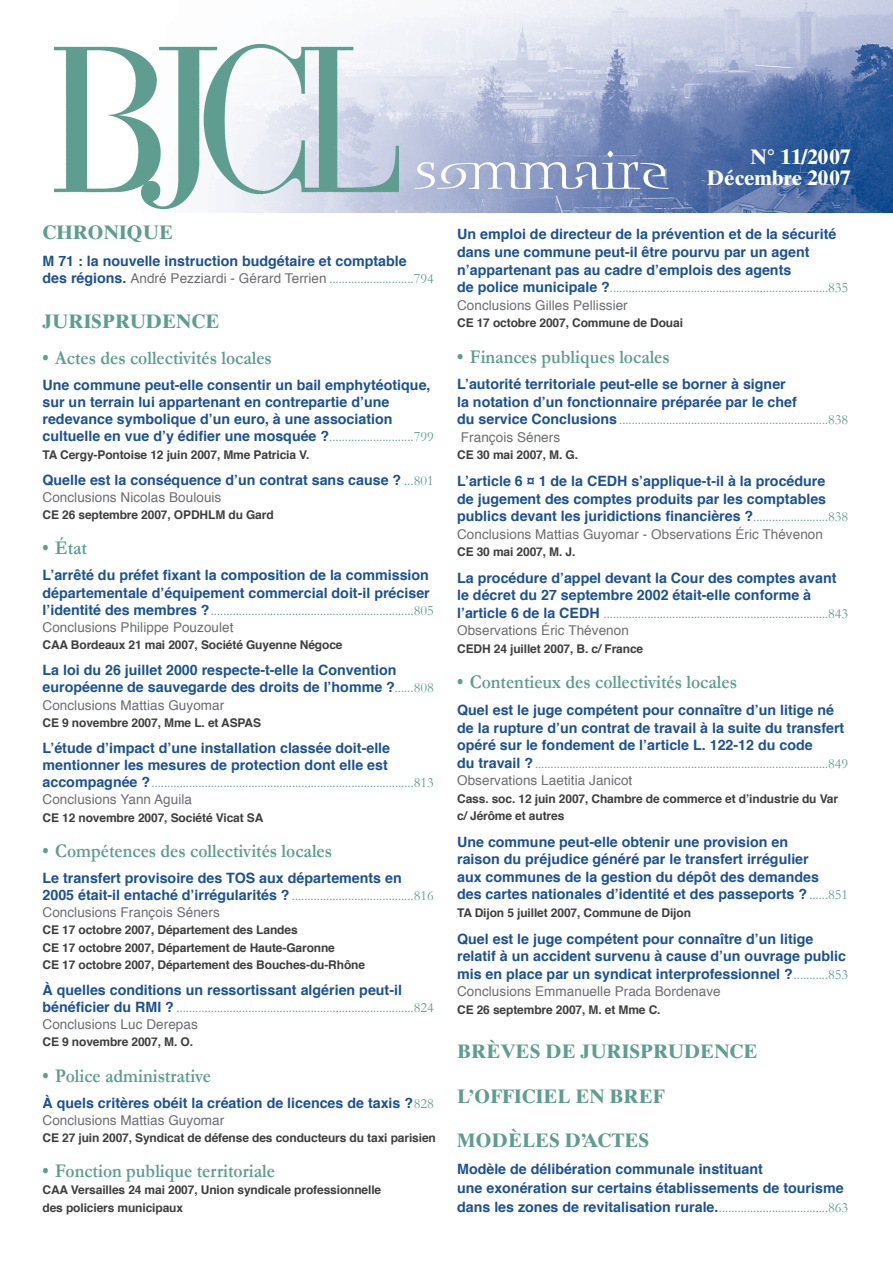
<style>
.page{position:relative;width:893px;height:1263px;background:#fff}
.page>*{position:absolute;margin:0;border:0;box-sizing:border-box;transform-origin:0 0}
.t1{font:55.2px "Blue Island Std";color:#fff}
.t2{font:700 21px/20.9px "Times Ten LT Std";color:#fff;text-align:right}
.t3{font:700 19.5px "Garamond";color:#5f9d91;scale:.9 1}
.t4{font:700 19.5px "Times Ten LT Std";color:#5f9d91}
.t5{font:700 14.25px/17.5px "Helvetica";color:#1d5193}
.t6{font:14.25px "Garamond";color:#5f9d91}
.t7{font:13.5px "Helvetica";letter-spacing:.005em;color:#6c6d70}
.t8{font:700 12px/17.1px "Helvetica";letter-spacing:-.01em;color:#3e3e3f}
.s1{font-family:"Helvetica";font-weight:700;color:#1d5193}
.s2{font-family:"Helvetica";font-size:13.5px;color:#6c6d70}
.s3{font-family:"Garamond";font-weight:400;color:#5f9d91}
</style>
<div class="page">
<img style="left:156px;top:0;width:737px;height:213px">
<img style="left:55px;top:45px;width:344px;height:163px">
<h1 class="t1" style="left:415px;top:138px;width:255px">sommaire</h1>
<h2 class="t2" style="left:707px;top:146px;width:145px">N° 11/2007<br>DÉCEMBRE 2007</h2>
<h3 class="t4" style="left:43px;top:221px;width:132px">CHRONIQUE</h3>
<p class="t5" style="left:43px;top:252px;width:366px">M 71 : la nouvelle instruction budgétaire et comptable</p>
<p class="t6" style="left:43px;top:270px;width:393px"><span class="s1">des régions.</span> <span class="s2">André Pezziardi - Gérard Terrien</span> ...........................794</p>
<h3 class="t4" style="left:43px;top:310px;width:179px">JURISPRUDENCE</h3>
<h3 class="t3" style="left:43px;top:346px;width:256px">• Actes des collectivités locales</h3>
<p class="t5" style="left:43px;top:376px;width:393px;line-height:17.1px">Une commune peut-elle consentir un bail emphytéotique, sur un terrain lui appartenant en contrepartie d’une redevance symbolique d’un euro, à une association cultuelle en vue d’y édifier une mosquée ?<span class="s3">...........................799</span></p>
<p class="t8" style="left:43px;top:446px;width:268px">TA Cergy-Pontoise 12 juin 2007, Mme Patricia V.</p>
<p class="t5" style="left:43px;top:471px;width:393px">Quelle est la conséquence d’un contrat sans cause ? <span class="s3">...801</span></p>
<p class="t7" style="left:43px;top:487px;width:180px">Conclusions Nicolas Boulouis</p>
<p class="t8" style="left:43px;top:506px;width:233px">CE 26 septembre 2007, OPDHLM du Gard</p>
<h3 class="t3" style="left:43px;top:536px;width:51px">• État</h3>
<p class="t5" style="left:43px;top:567px;width:389px;line-height:17.1px">L’arrêté du préfet fixant la composition de la commission départementale d’équipement commercial doit-il préciser</p>
<p class="t6" style="left:43px;top:602px;width:393px"><span class="s1">l’identité des membres ?</span>.................................................................805</p>
<p class="t7" style="left:43px;top:617px;width:193px">Conclusions Philippe Pouzoulet</p>
<p class="t8" style="left:43px;top:636px;width:302px">CAA Bordeaux 21 mai 2007, Société Guyenne Négoce</p>
<p class="t5" style="left:43px;top:662px;width:393px;line-height:17.1px">La loi du 26 juillet 2000 respecte-t-elle la Convention européenne de sauvegarde des droits de l’homme ?<span class="s3">......808</span></p>
<p class="t7" style="left:43px;top:694px;width:183px">Conclusions Mattias Guyomar</p>
<p class="t8" style="left:43px;top:714px;width:220px">CE 9 novembre 2007, Mme L. et ASPAS</p>
<p class="t5" style="left:43px;top:739px;width:349px;line-height:17.1px">L’étude d’impact d’une installation classée doit-elle mentionner les mesures de protection dont elle est</p>
<p class="t6" style="left:43px;top:774px;width:393px"><span class="s1">accompagnée ?</span>....................................................................................813</p>
<p class="t7" style="left:43px;top:789px;width:151px">Conclusions Yann Aguila</p>
<p class="t8" style="left:43px;top:809px;width:222px">CE 12 novembre 2007, Société Vicat SA</p>
<h3 class="t3" style="left:43px;top:839px;width:323px">• Compétences des collectivités locales</h3>
<p class="t5" style="left:43px;top:869px;width:361px">Le transfert provisoire des TOS aux départements en</p>
<p class="t6" style="left:43px;top:887px;width:393px"><span class="s1">2005 était-il entaché d’irrégularités ?</span> .......................................816</p>
<p class="t7" style="left:43px;top:902px;width:179px">Conclusions François Séners</p>
<p class="t8" style="left:43px;top:922px;width:324px">CE 17 octobre 2007, Département des Landes<br>CE 17 octobre 2007, Département de Haute-Garonne<br>CE 17 octobre 2007, Département des Bouches-du-Rhône</p>
<p class="t5" style="left:43px;top:981px;width:361px">À quelles conditions un ressortissant algérien peut-il</p>
<p class="t6" style="left:43px;top:999px;width:393px"><span class="s1">bénéficier du RMI ?</span> ............................................................................824</p>
<p class="t7" style="left:43px;top:1014px;width:157px">Conclusions Luc Derepas</p>
<p class="t8" style="left:43px;top:1034px;width:152px">CE 9 novembre 2007, M. O.</p>
<h3 class="t3" style="left:43px;top:1064px;width:189px">• Police administrative</h3>
<p class="t5" style="left:43px;top:1094px;width:393px">À quels critères obéit la création de licences de taxis ?<span class="s3">828</span></p>
<p class="t7" style="left:43px;top:1110px;width:183px">Conclusions Mattias Guyomar</p>
<p class="t8" style="left:43px;top:1129px;width:395px">CE 27 juin 2007, Syndicat de défense des conducteurs du taxi parisien</p>
<h3 class="t3" style="left:43px;top:1159px;width:260px">• Fonction publique territoriale</h3>
<p class="t8" style="left:43px;top:1182px;width:340px">CAA Versailles 24 mai 2007, Union syndicale professionnelle des policiers municipaux</p>
<p class="t5" style="left:457px;top:226px;width:381px">Un emploi de directeur de la prévention et de la sécurité dans une commune peut-il être pourvu par un agent n’appartenant pas au cadre d’emplois des agents</p>
<p class="t6" style="left:457px;top:279px;width:393px"><span class="s1">de police municipale ?</span>......................................................................835</p>
<p class="t7" style="left:457px;top:294px;width:172px">Conclusions Gilles Pellissier</p>
<p class="t8" style="left:457px;top:315px;width:227px">CE 17 octobre 2007, Commune de Douai</p>
<h3 class="t3" style="left:457px;top:345px;width:238px">• Finances publiques locales</h3>
<p class="t5" style="left:457px;top:376px;width:341px">L’autorité territoriale peut-elle se borner à signer la notation d’un fonctionnaire préparée par le chef</p>
<p class="t6" style="left:457px;top:411px;width:393px"><span class="s1">du service Conclusions</span> ...................................................................838</p>
<p class="t7" style="left:461px;top:427px;width:101px">François Séners</p>
<p class="t8" style="left:457px;top:447px;width:122px">CE 30 mai 2007, M. G.</p>
<p class="t5" style="left:457px;top:472px;width:393px">L’article 6 ¤ 1 de la CEDH s’applique-t-il à la procédure<br>de jugement des comptes produits par les comptables publics devant les juridictions financières ?<span class="s3">........................838</span></p>
<p class="t7" style="left:457px;top:523px;width:367px">Conclusions Mattias Guyomar - Observations Éric Thévenon</p>
<p class="t8" style="left:457px;top:543px;width:120px">CE 30 mai 2007, M. J.</p>
<p class="t5" style="left:457px;top:569px;width:381px">La procédure d’appel devant la Cour des comptes avant le décret du 27 septembre 2002 était-elle conforme à</p>
<p class="t6" style="left:457px;top:605px;width:393px"><span class="s1">l’article 6 de la CEDH</span> ........................................................................843</p>
<p class="t7" style="left:457px;top:620px;width:173px">Observations Éric Thévenon</p>
<p class="t8" style="left:457px;top:640px;width:188px">CEDH 24 juillet 2007, B. c/ France</p>
<h3 class="t3" style="left:457px;top:671px;width:312px">• Contentieux des collectivités locales</h3>
<p class="t5" style="left:457px;top:701px;width:389px">Quel est le juge compétent pour connaître d’un litige né de la rupture d’un contrat de travail à la suite du transfert opéré sur le fondement de l’article L. 122-12 du code</p>
<p class="t6" style="left:457px;top:755px;width:393px"><span class="s1">du travail ?</span>..............................................................................................849</p>
<p class="t7" style="left:457px;top:770px;width:177px">Observations Laetitia Janicot</p>
<p class="t8" style="left:457px;top:790px;width:383px;line-height:17.5px">Cass. soc. 12 juin 2007, Chambre de commerce et d’industrie du Var c/ Jérôme et autres</p>
<p class="t5" style="left:457px;top:833px;width:393px">Une commune peut-elle obtenir une provision en<br>raison du préjudice généré par le transfert irrégulier<br>aux communes de la gestion du dépôt des demandes<br>des cartes nationales d’identité et des passeports ? <span class="s3">......851</span></p>
<p class="t8" style="left:457px;top:904px;width:235px">TA Dijon 5 juillet 2007, Commune de Dijon</p>
<p class="t5" style="left:457px;top:930px;width:393px">Quel est le juge compétent pour connaître d’un litige relatif à un accident survenu à cause d’un ouvrage public mis en place par un syndicat interprofessionnel ?<span class="s3">...........853</span></p>
<p class="t7" style="left:457px;top:981px;width:265px">Conclusions Emmanuelle Prada Bordenave</p>
<p class="t8" style="left:457px;top:1001px;width:205px">CE 26 septembre 2007, M. et Mme C.</p>
<h3 class="t4" style="left:457px;top:1040px;width:302px">BRÈVES DE JURISPRUDENCE</h3>
<h3 class="t4" style="left:457px;top:1084px;width:209px">L’OFFICIEL EN BREF</h3>
<h3 class="t4" style="left:457px;top:1129px;width:194px">MODÈLES D’ACTES</h3>
<p class="t5" style="left:457px;top:1159px;width:388px;line-height:19px">Modèle de délibération communale instituant<br>une exonération sur certains établissements de tourisme</p>
<p class="t6" style="left:457px;top:1199px;width:393px"><span class="s1">dans les zones de revitalisation rurale.</span>...................................863</p>
</div>
